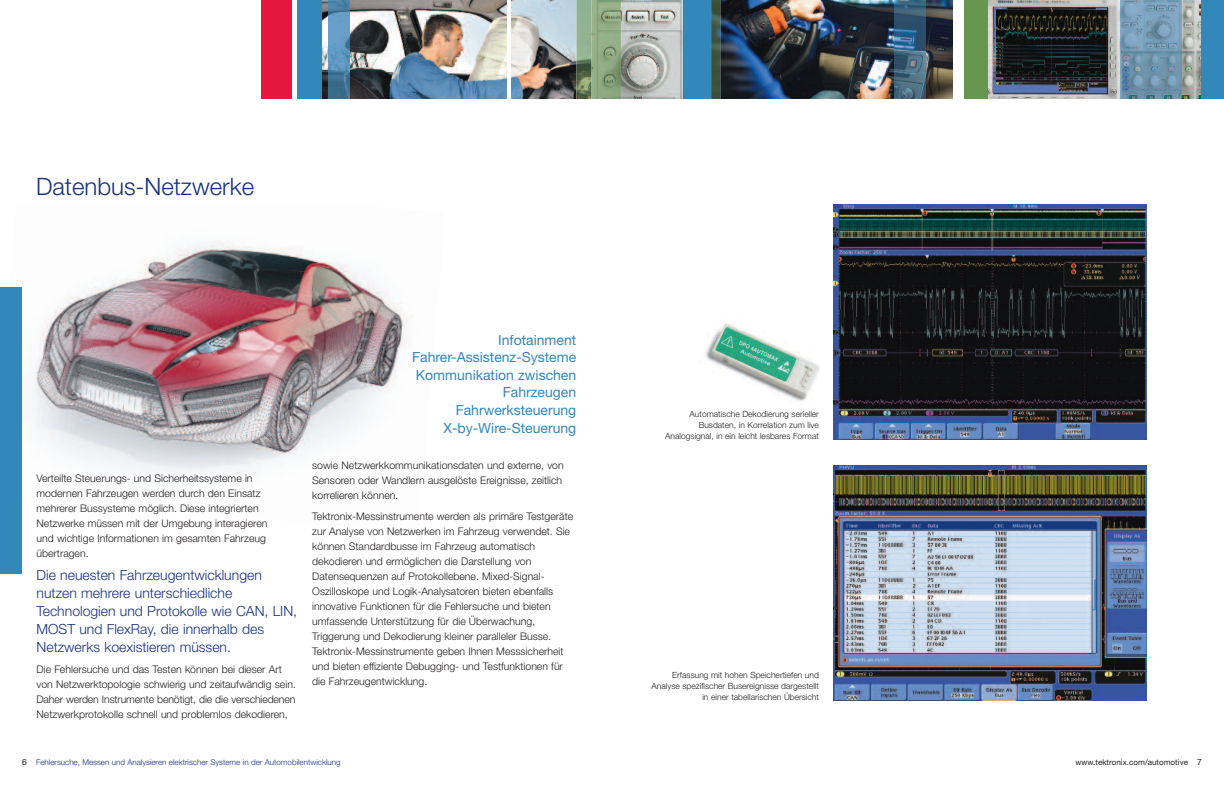
<style>
.page{position:relative;width:1224px;height:792px;background:#fff}
.page>*{position:absolute;margin:0;border:0;box-sizing:border-box;transform-origin:0 0}
.t1{font:24px "Helvetica Neue Light TT";color:#183181}
.t2{font:14px/18px "Helvetica Neue Light TT";color:#183181}
.t3{font:14px/17.6px "Helvetica Neue";color:#3287bb;text-align:right}
.t4{font:10.5px/15px "Helvetica Neue Light TT";color:#231f20}
.t5{font:8.5px/11px "Helvetica Neue Light TT";color:#231f20;text-align:right}
.t6{font:8px "Helvetica Neue Light TT";color:#183181}
.t7{font:8px "Helvetica Neue";letter-spacing:.005em;color:#231f20}
.s1{font-family:"Helvetica Neue";font-size:8.5px;color:#231f20}
.s2{font-size:8.5px}
</style>
<div class="page">
<img style="left:31px;top:242px;width:382px;height:232px">
<img style="left:712px;top:0;width:241px;height:99px">
<img style="left:322px;top:0;width:361px;height:99px">
<img style="left:988px;top:0;width:213px;height:99px">
<div style="left:297px;top:0;width:25px;height:99px;background:#3287bb"></div>
<hr style="left:507px;top:0;width:4px;height:99px;background:#fff">
<div style="left:963px;top:0;width:25px;height:99px;background:#67964f"></div>
<div style="left:683px;top:0;width:29px;height:99px;background:#3287bb"></div>
<svg style="left:599px;top:0;width:22px;height:99px;background:#8aa57e"></svg>
<img style="left:329px;top:0;width:21px;height:99px">
<img style="left:894px;top:0;width:31px;height:99px">
<div style="left:1201px;top:0;width:23px;height:99px;background:#3287bb"></div>
<div style="left:261px;top:0;width:31px;height:99px;background:#e4183e"></div>
<img style="left:1120px;top:0;width:61px;height:99px">
<img style="left:833px;top:466px;width:314px;height:234px">
<img style="left:833px;top:205px;width:313px;height:234px">
<div style="left:0;top:287px;width:22px;height:287px;background:#3287bb"></div>
<img style="left:705px;top:323px;width:115px;height:78px">
<h1 class="t1" style="left:36px;top:172px;width:220px">Datenbus-Netzwerke</h1>
<p class="t4" style="left:37px;top:470px;width:232px">Verteilte Steuerungs- und Sicherheitssysteme in modernen Fahrzeugen werden durch den Einsatz mehrerer Bussysteme möglich. Diese integrierten Netzwerke müssen mit der Umgebung interagieren und wichtige Informationen im gesamten Fahrzeug übertragen.</p>
<h2 class="t2" style="left:37px;top:566px;width:262px">Die neuesten Fahrzeugentwicklungen nutzen mehrere unterschiedliche Technologien und Protokolle wie CAN, LIN, MOST und FlexRay, die innerhalb des Netzwerks koexistieren müssen.</h2>
<p class="t4" style="left:37px;top:662px;width:261px">Die Fehlersuche und das Testen können bei dieser Art von Netzwerktopologie schwierig und zeitaufwändig sein.<br>Daher werden Instrumente benötigt, die die verschiedenen Netzwerkprotokolle schnell und problemlos dekodieren,</p>
<h2 class="t3" style="left:412px;top:331px;width:166px">Infotainment<br>Fahrer-Assistenz-Systeme<br>Kommunikation zwischen<br>Fahrzeugen<br>Fahrwerksteuerung<br>X-by-Wire-Steuerung</h2>
<p class="t4" style="left:312px;top:458px;width:253px">sowie Netzwerkkommunikationsdaten und externe, von<br>Sensoren oder Wandlern ausgelöste Ereignisse, zeitlich korrelieren können.</p>
<p class="t4" style="left:312px;top:509px;width:262px">Tektronix-Messinstrumente werden als primäre Testgeräte zur Analyse von Netzwerken im Fahrzeug verwendet. Sie können Standardbusse im Fahrzeug automatisch dekodieren und ermöglichen die Darstellung von Datensequenzen auf Protokollebene. Mixed-Signal-Oszilloskope und Logik-Analysatoren bieten ebenfalls innovative Funktionen für die Fehlersuche und bieten umfassende Unterstützung für die Überwachung, Triggerung und Dekodierung kleiner paralleler Busse.<br>Tektronix-Messinstrumente geben Ihnen Messsicherheit und bieten effiziente Debugging- und Testfunktionen für die Fahrzeugentwicklung.</p>
<p class="t5" style="left:665px;top:408px;width:155px">Automatische Dekodierung serieller<br>Busdaten, in Korrelation zum live<br>Analogsignal, in ein leicht lesbares Format</p>
<p class="t5" style="left:652px;top:669px;width:169px">Erfassung mit hohen Speichertiefen und<br>Analyse spezifischer Busereignisse dargestellt in einer tabellarischen Übersicht</p>
<p class="t6" style="left:22px;top:758px;width:320px"><span class="s1">6</span> Fehlersuche, Messen und Analysieren elektrischer Systeme in der Automobilentwicklung</p>
<p class="t7" style="left:1075px;top:757px;width:128px">www.tektronix.com/automotive <span class="s2">7</span></p>
</div>
